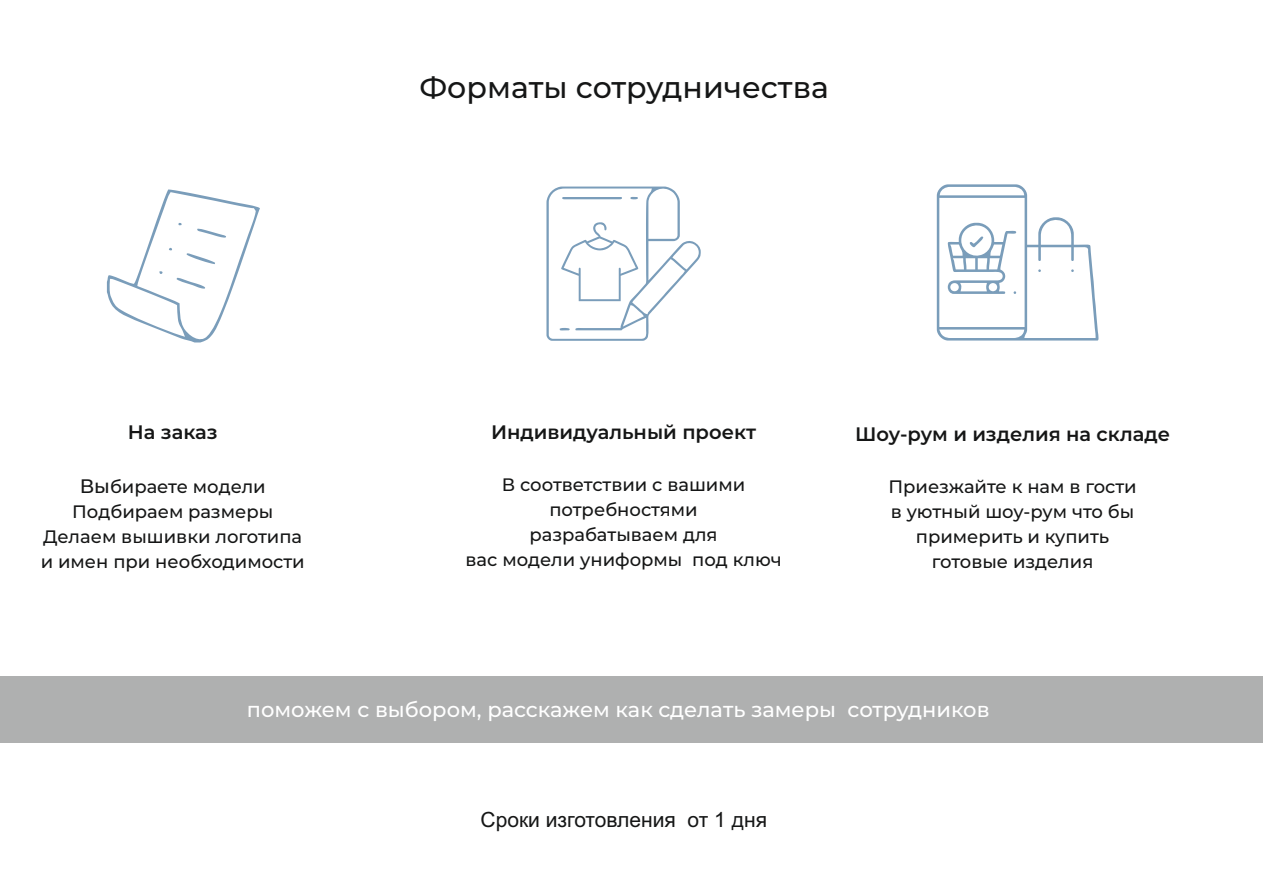
<style>
.page{position:relative;width:1263px;height:893px;background:#fff}
.page>*{position:absolute;margin:0;border:0;box-sizing:border-box;transform-origin:0 0}
.t1{font:500 30px "Montserrat";color:#151616}
.t2{font:500 21px "Montserrat";color:#fff}
.t3{font:21px "Arial";color:#151616}
.t4{font:600 19.5px "Montserrat";color:#151616}
.t5{font:500 18px/24.8px "Montserrat";color:#151616;text-align:center}
.s1{font-size:19.5px}
</style>
<div class="page">
<div style="left:0;top:676px;width:1263px;height:67px;background:#afb0b0"></div>
<svg style="left:546px;top:187px;width:155px;height:154px"></svg>
<svg style="left:937px;top:184px;width:161px;height:157px"></svg>
<svg style="left:107px;top:189px;width:153px;height:153px"></svg>
<h1 class="t1" style="left:419px;top:69px;width:411px">Форматы сотрудничества</h1>
<p class="t4" style="left:128px;top:420px;width:91px">На заказ</p>
<p class="t5" style="left:41px;top:474px;width:265px"><span class="s1">Вы</span>бираете модели<br>Подбираем размеры<br>Делаем вышивки логотипа и имен при необходимости</p>
<p class="t4" style="left:491px;top:420px;width:266px">Индивидуальный проект</p>
<p class="t5" style="left:466px;top:473px;width:318px">В соответствии с вашими потребностями<br>разрабатываем для<br>вас модели униформы под ключ</p>
<p class="t4" style="left:855px;top:422px;width:316px">Шоу-рум и изделия на складе</p>
<p class="t5" style="left:888px;top:474px;width:250px">Приезжайте к нам в гости в уютный шоу-рум что бы примерить и купить готовые изделия</p>
<p class="t2" style="left:247px;top:696px;width:744px">поможем с выбором, расскажем как сделать замеры сотрудников</p>
<p class="t3" style="left:480px;top:812px;width:288px">Сроки изготовления от 1 дня</p>
</div>
